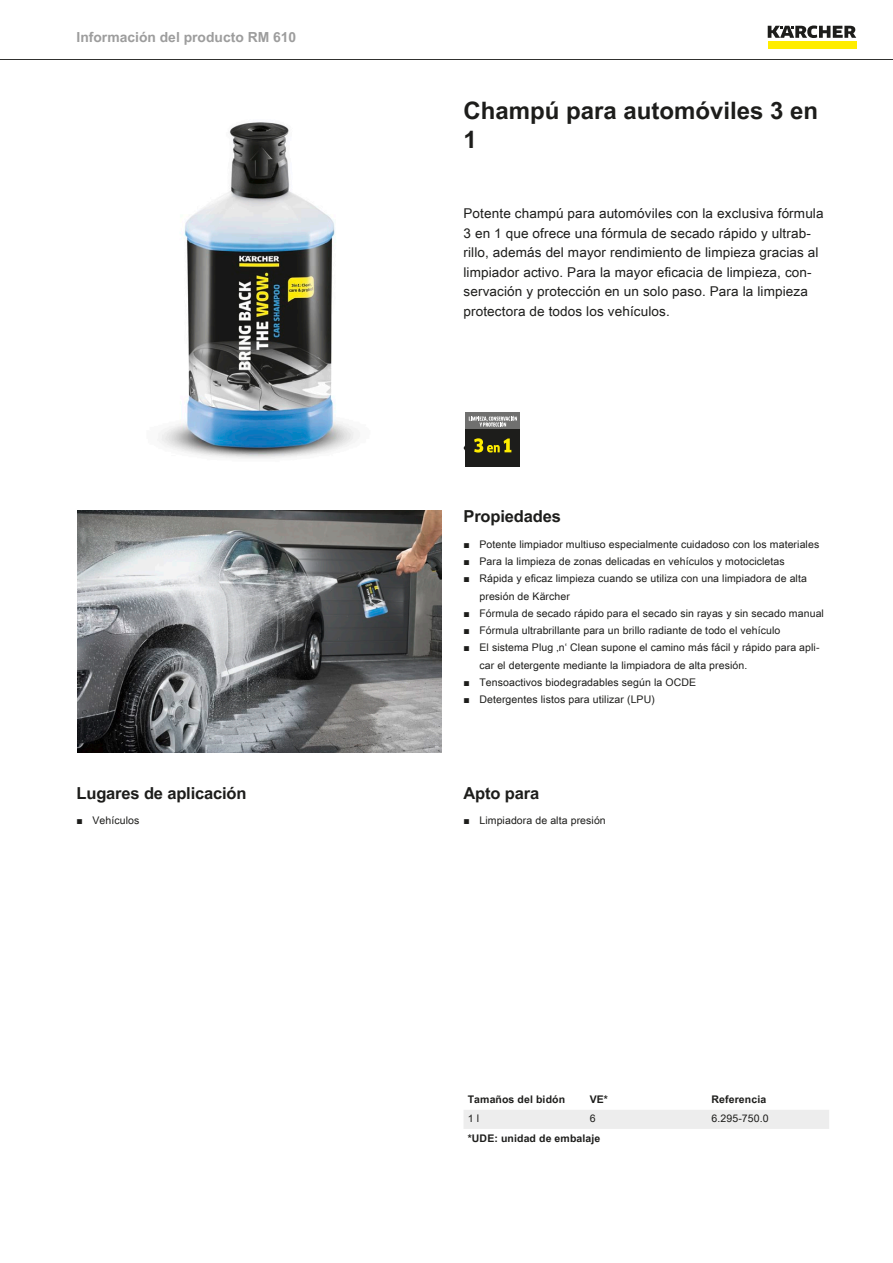
<style>
.page{position:relative;width:893px;height:1263px;background:#fff}
.page>*{position:absolute;margin:0;border:0;box-sizing:border-box;transform-origin:0 0}
.t1{font:700 24px/28.8px "Arial Unicode MS";color:#1d1d1b}
.t2{font:700 16.5px "Arial Unicode MS";letter-spacing:-.01em;color:#1d1d1b}
.t3{font:700 13.8px "Arial Unicode MS";color:#9d9d9d}
.t4{font:13.5px/19.5px "Arial Unicode MS";letter-spacing:.01em;color:#1d1d1b}
.t5{font:10.5px/17.2px "Arial Unicode MS";letter-spacing:.01em;color:#1d1d1b}
.t6{font:700 10.5px "Arial Unicode MS";letter-spacing:.01em;color:#1d1d1b}
.s1{font-family:"Arial"}
</style>
<div class="page">
<hr style="left:0;top:59px;width:893px;height:1px;background:#1d1d1b">
<div style="left:768px;top:42px;width:88px;height:7px;background:#ffed00"></div>
<svg style="left:768px;top:26px;width:88px;height:12px"></svg>
<img style="left:157px;top:122px;width:203px;height:337px">
<div style="left:466px;top:412px;width:54px;height:17px;background:#70706f"></div>
<div style="left:466px;top:429px;width:54px;height:38px;background:#1d1d1b"></div>
<svg style="left:474px;top:438px;width:37px;height:14px"></svg>
<svg style="left:469px;top:416px;width:48px;height:11px"></svg>
<svg style="left:463px;top:444px;width:3px;height:7px"></svg>
<img style="left:78px;top:510px;width:363px;height:243px">
<div style="left:464px;top:1110px;width:365px;height:19px;background:#ededed"></div>
<h3 class="t3" style="left:77px;top:27px;width:221px">Información del producto RM 610</h3>
<h2 class="t2" style="left:77px;top:780px;width:172px">Lugares de aplicación</h2>
<p class="t5" style="left:77px;top:812px;width:64px"><span class="s1">■</span> Vehículos</p>
<h1 class="t1" style="left:463px;top:97px;width:356px">Champú para automóviles 3 en<br>1</h1>
<p class="t4" style="left:463px;top:203px;width:362px">Potente champú para automóviles con la exclusiva fórmula 3 en 1 que ofrece una fórmula de secado rápido y ultrab&shy;rillo, además del mayor rendimiento de limpieza gracias al limpiador activo. Para la mayor eficacia de limpieza, con&shy;servación y protección en un solo paso. Para la limpieza protectora de todos los vehículos.</p>
<h2 class="t2" style="left:463px;top:504px;width:99px">Propiedades</h2>
<p class="t5" style="left:463px;top:535px;width:357px"><span class="s1">■</span> Potente limpiador multiuso especialmente cuidadoso con los materiales</p>
<p class="t5" style="left:463px;top:553px;width:323px"><span class="s1">■</span> Para la limpieza de zonas delicadas en vehículos y motocicletas</p>
<p class="t5" style="left:479px;top:570px;width:329px;text-indent:-16px"><span class="s1">■</span> Rápida y eficaz limpieza cuando se utiliza con una limpiadora de alta presión de Kärcher</p>
<p class="t5" style="left:463px;top:604px;width:362px"><span class="s1">■</span> Fórmula de secado rápido para el secado sin rayas y sin secado manual</p>
<p class="t5" style="left:463px;top:622px;width:318px"><span class="s1">■</span> Fórmula ultrabrillante para un brillo radiante de todo el vehículo</p>
<p class="t5" style="left:479px;top:639px;width:342px;text-indent:-16px"><span class="s1">■</span> El sistema Plug ‚n‘ Clean supone el camino más fácil y rápido para apli&shy;car el detergente mediante la limpiadora de alta presión.</p>
<p class="t5" style="left:463px;top:673px;width:234px"><span class="s1">■</span> Tensoactivos biodegradables según la OCDE</p>
<p class="t5" style="left:463px;top:691px;width:193px"><span class="s1">■</span> Detergentes listos para utilizar (LPU)</p>
<h2 class="t2" style="left:463px;top:780px;width:77px">Apto para</h2>
<p class="t5" style="left:463px;top:812px;width:144px"><span class="s1">■</span> Limpiadora de alta presión</p>
<p class="t6" style="left:468px;top:1092px;width:99px">Tamaños del bidón</p>
<p class="t6" style="left:590px;top:1092px;width:20px">VE*</p>
<p class="t6" style="left:712px;top:1092px;width:56px">Referencia</p>
<p class="t5" style="left:468px;top:1110px;width:13px">1 l</p>
<p class="t5" style="left:590px;top:1110px;width:7px">6</p>
<p class="t5" style="left:712px;top:1110px;width:59px">6.295-750.0</p>
<p class="t6" style="left:468px;top:1130px;width:134px">*UDE: unidad de embalaje</p>
</div>
